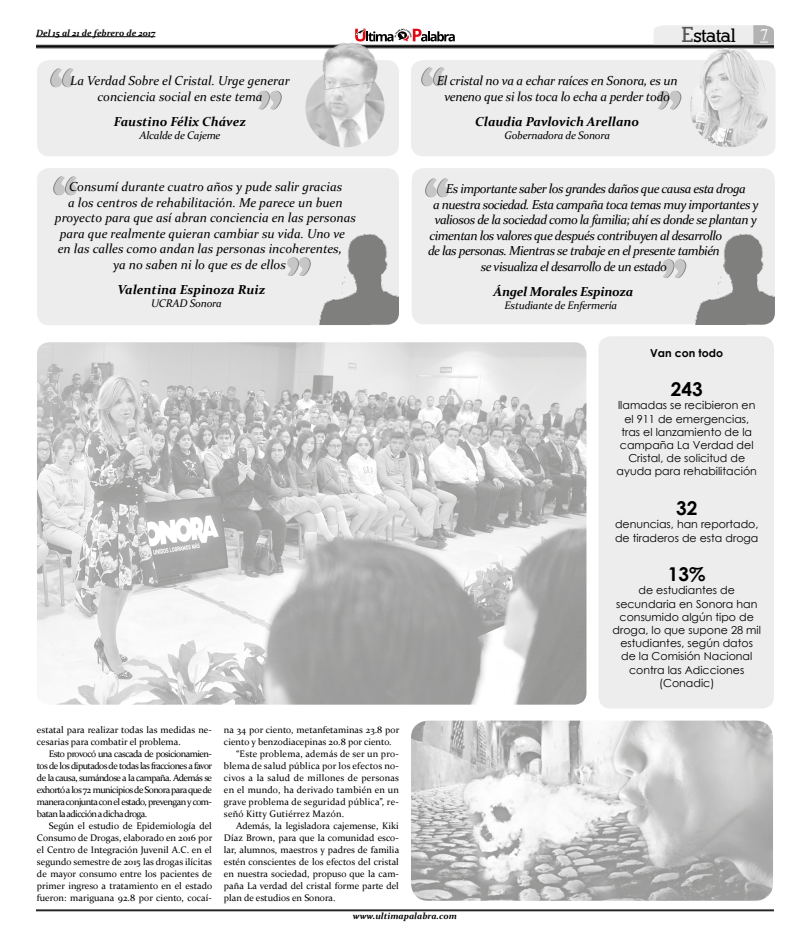
<style>
.page{position:relative;width:810px;height:944px;background:#fff}
.page>*{position:absolute;margin:0;border:0;box-sizing:border-box;transform-origin:0 0}
.t1{font:700 19px "Century Gothic";color:#000}
.t2{font:700 18px "Alexandria FLF";letter-spacing:-.04em;color:#000}
.t3{font:16px "Times New Roman";color:#fff}
.t4{font:italic 13px/15.6px "Constantia";color:#000;text-align:center}
.t5{font:italic 13px "Constantia";letter-spacing:-.04em;color:#000}
.t6{font:italic 13px/15.6px "Constantia";letter-spacing:-.02em;color:#000;text-align:center}
.t7{font:italic 700 13px "Constantia";color:#000}
.t8{font:italic 700 13px "Constantia";letter-spacing:-.02em;color:#000}
.t9{font:11px/13.2px "Century Gothic";color:#000;text-align:center}
.t10{font:italic 11px "Constantia";letter-spacing:-.02em;color:#000}
.t11{font:700 11px "Century Gothic";color:#000}
.t12{font:9.5px/12px "Constantia";color:#000;text-align:justify}
.t13{font:9.5px "Constantia";letter-spacing:.02em;color:#000}
.t14{font:italic 700 9px "Constantia";color:#000}
.s1{font-size:21px;color:#575756}
</style>
<div class="page">
<hr style="left:36px;top:45px;width:738px;height:1px;background:#000">
<hr style="left:36px;top:46px;width:738px;height:1px;background:#000">
<hr style="left:36px;top:47px;width:738px;height:1px;background:#000">
<svg style="left:355px;top:28px;width:100px;height:14px"></svg>
<hr style="left:36px;top:909px;width:738px;height:1px;background:#000">
<hr style="left:36px;top:910px;width:738px;height:1px;background:#000">
<svg style="left:654px;top:25px;width:120px;height:19px;background:#e3e3e3"></svg>
<hr style="left:36px;top:36px;width:119px;height:1px;background:#000">
<div style="left:412px;top:168px;width:363px;height:156px;background:#ededed;border-radius:12px"></div>
<div style="left:37px;top:168px;width:362px;height:157px;background:#ededed;border-radius:12px"></div>
<svg style="left:53px;top:176px;width:24px;height:19px"></svg>
<svg style="left:287px;top:257px;width:24px;height:19px"></svg>
<img style="left:411px;top:720px;width:362px;height:180px">
<div style="left:598px;top:336px;width:176px;height:372px;background:#ededed;border-radius:12px"></div>
<div style="left:411px;top:60px;width:365px;height:96px;background:#ededed;border-radius:12px"></div>
<svg style="left:421px;top:67px;width:24px;height:19px"></svg>
<svg style="left:658px;top:91px;width:23px;height:18px"></svg>
<img style="left:690px;top:41px;width:80px;height:106px;border-radius:40px">
<div style="left:37px;top:60px;width:362px;height:96px;background:#ededed;border-radius:12px"></div>
<svg style="left:50px;top:68px;width:24px;height:19px"></svg>
<svg style="left:258px;top:91px;width:24px;height:18px"></svg>
<img style="left:305px;top:38px;width:85px;height:109px">
<img style="left:37px;top:342px;width:549px;height:362px">
<img style="left:696px;top:234px;width:79px;height:90px">
<img style="left:320px;top:234px;width:79px;height:90px">
<svg style="left:425px;top:178px;width:24px;height:19px"></svg>
<svg style="left:663px;top:259px;width:23px;height:19px"></svg>
<p class="t14" style="left:36px;top:27px;width:121px">Del 15 al 21 de febrero de 2017</p>
<h3 class="t4" style="left:70px;top:72px;width:221px">La Verdad Sobre el Cristal. Urge generar conciencia social en este tema</h3>
<h3 class="t7" style="left:114px;top:112px;width:134px">Faustino Félix Chávez</h3>
<p class="t10" style="left:139px;top:128px;width:83px">Alcalde de Cajeme</p>
<h3 class="t4" style="left:69px;top:178px;width:275px">Consumí durante cuatro años y pude salir gracias</h3>
<h3 class="t4" style="left:68px;top:194px;width:276px">a los centros de rehabilitación. Me parece un buen</h3>
<h3 class="t4" style="left:55px;top:209px;width:302px">proyecto para que así abran conciencia en las personas</h3>
<h3 class="t4" style="left:60px;top:225px;width:287px">para que realmente quieran cambiar su vida. Uno ve</h3>
<h3 class="t4" style="left:58px;top:240px;width:286px">en las calles como andan las personas incoherentes,</h3>
<h3 class="t4" style="left:113px;top:256px;width:174px">ya no saben ni lo que es de ellos</h3>
<h3 class="t7" style="left:118px;top:281px;width:149px">Valentina Espinoza Ruiz</h3>
<p class="t10" style="left:151px;top:296px;width:72px">UCRAD Sonora</p>
<p class="t12" style="left:37px;top:722px;width:177px">estatal para realizar todas las medidas ne&shy;cesarias para combatir el problema.</p>
<p class="t12" style="left:37px;top:746px;width:177px;text-indent:12px">Esto provocó una cascada de posicionamien&shy;tos de los diputados de todas las fracciones a favor de la causa, sumándose a la campaña. Además se exhortó a los 72 municipios de Sonora para que de manera conjunta con el estado, prevengan y com&shy;batan la adicción a dicha droga.</p>
<p class="t12" style="left:37px;top:818px;width:177px;text-indent:12px">Según el estudio de Epidemiología del Consumo de Drogas, elaborado en 2016 por el Centro de Integración Juvenil A.C. en el segundo semestre de 2015 las drogas ilícitas de mayor consumo entre los pacientes de primer ingreso a tratamiento en el estado fueron: mariguana 92.8 por ciento, cocaí-</p>
<p class="t12" style="left:224px;top:722px;width:177px">na 34 por ciento, metanfetaminas 23.8 por</p>
<p class="t12" style="left:224px;top:734px;width:169px">ciento y benzodiacepinas 20.8 por ciento.</p>
<p class="t13" style="left:236px;top:746px;width:164px">“Este problema, además de ser un pro-</p>
<p class="t13" style="left:224px;top:758px;width:177px">blema de salud pública por los efectos no-</p>
<p class="t13" style="left:224px;top:770px;width:177px">civos a la salud de millones de personas</p>
<p class="t13" style="left:224px;top:782px;width:177px">en el mundo, ha derivado también en un</p>
<p class="t13" style="left:224px;top:794px;width:177px">grave problema de seguridad pública”, re-</p>
<p class="t13" style="left:224px;top:806px;width:122px">señó Kitty Gutiérrez Mazón.</p>
<p class="t12" style="left:236px;top:818px;width:164px">Además, la legisladora cajemense, Kiki</p>
<p class="t12" style="left:224px;top:830px;width:177px">Díaz Brown, para que la comunidad esco-</p>
<p class="t12" style="left:224px;top:842px;width:177px">lar, alumnos, maestros y padres de familia</p>
<p class="t12" style="left:224px;top:854px;width:177px">estén conscientes de los efectos del cristal</p>
<p class="t12" style="left:224px;top:866px;width:177px">en nuestra sociedad, propuso que la cam-</p>
<p class="t12" style="left:224px;top:878px;width:177px">paña La verdad del cristal forme parte del</p>
<p class="t12" style="left:224px;top:890px;width:113px">plan de estudios en Sonora.</p>
<h2 class="t2" style="left:681px;top:26px;width:57px"><span class="s1">E</span>statal</h2>
<h3 class="t3" style="left:760px;top:24px;width:9px">7</h3>
<h3 class="t6" style="left:437px;top:72px;width:243px">El cristal no va a echar raíces en Sonora, es un veneno que si los toca lo echa a perder todo</h3>
<h3 class="t7" style="left:475px;top:112px;width:166px">Claudia Pavlovich Arellano</h3>
<p class="t10" style="left:505px;top:128px;width:107px">Gobernadora de Sonora</p>
<h3 class="t5" style="left:446px;top:180px;width:301px">Es importante saber los grandes daños que causa esta droga</h3>
<h3 class="t5" style="left:433px;top:195px;width:327px">a nuestra sociedad. Esta campaña toca temas muy importantes y</h3>
<h3 class="t5" style="left:435px;top:211px;width:324px">valiosos de la sociedad como la familia; ahí es donde se plantan y</h3>
<h3 class="t5" style="left:430px;top:226px;width:294px">cimentan los valores que después contribuyen al desarrollo</h3>
<h3 class="t5" style="left:428px;top:242px;width:293px">de las personas. Mientras se trabaje en el presente también</h3>
<h3 class="t5" style="left:481px;top:258px;width:188px">se visualiza el desarrollo de un estado</h3>
<h3 class="t8" style="left:494px;top:283px;width:141px">Ángel Morales Espinoza</h3>
<p class="t10" style="left:505px;top:298px;width:114px">Estudiante de Enfermería</p>
<p class="t11" style="left:650px;top:344px;width:75px">Van con todo</p>
<h1 class="t1" style="left:671px;top:375px;width:33px">243</h1>
<p class="t9" style="left:617px;top:398px;width:142px">llamadas se recibieron en el 911 de emergencias, tras el lanzamiento de la campaña La Verdad del<br>Cristal, de solicitud de ayuda para rehabilitación</p>
<h1 class="t1" style="left:676px;top:493px;width:23px">32</h1>
<p class="t9" style="left:615px;top:517px;width:145px;text-align:left">denuncias, han reportado, de tiraderos de esta droga</p>
<h1 class="t1" style="left:668px;top:559px;width:39px">13%</h1>
<p class="t9" style="left:613px;top:583px;width:150px">de estudiantes de secundaria en Sonora han consumido algún tipo de droga, lo que supone 28 mil estudiantes, según datos de la Comisión Nacional contra las Adicciones (Conadic)</p>
<p class="t14" style="left:353px;top:909px;width:105px">www.ultimapalabra.com</p>
</div>
